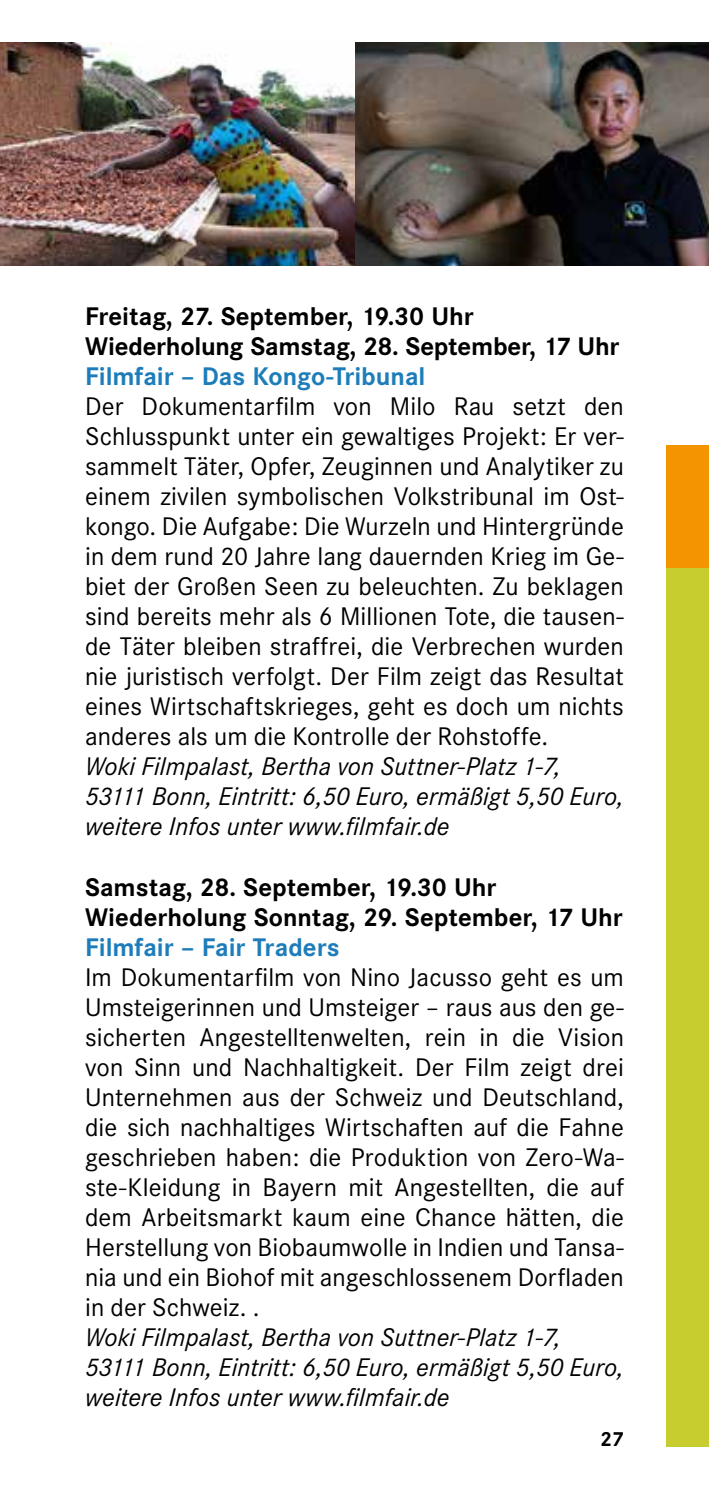
<style>
.page{position:relative;width:709px;height:1489px;background:#fff}
.page>*{position:absolute;margin:0;border:0;box-sizing:border-box;transform-origin:0 0}
.t1{font:25px/30px "Corporate SBQ";letter-spacing:.005em;color:#000;text-align:justify}
.t2{font:italic 25px/30px "Corporate SBQ";color:#000}
.t3{font:700 25px/30px "Corporate SBQ";color:#000}
.t4{font:700 25px "Corporate SBQ";color:#1d7dba}
.t5{font:700 20px "Corporate SBQ";color:#000}
</style>
<div class="page">
<div style="left:666px;top:445px;width:43px;height:1001px;background:#c7cd2e"></div>
<img style="left:0;top:43px;width:709px;height:222px">
<div style="left:666px;top:445px;width:43px;height:123px;background:#f39400"></div>
<p class="t3" style="left:85px;top:302px;width:536px">Freitag, 27. September, 19.30 Uhr<br>Wiederholung Samstag, 28. September, 17 Uhr</p>
<p class="t4" style="left:85px;top:361px;width:342px">Filmfair – Das Kongo-Tribunal</p>
<p class="t1" style="left:85px;top:392px;width:540px">Der Dokumentarfilm von Milo Rau setzt den Schlusspunkt unter ein gewaltiges Projekt: Er ver&shy;sammelt Täter, Opfer, Zeuginnen und Analytiker zu einem zivilen symbolischen Volkstribunal im Ost&shy;kongo. Die Aufgabe: Die Wurzeln und Hintergründe in dem rund 20 Jahre lang dauernden Krieg im Ge&shy;biet der Großen Seen zu beleuchten. Zu beklagen sind bereits mehr als 6 Millionen Tote, die tausen&shy;de Täter bleiben straffrei, die Verbrechen wurden nie juristisch verfolgt. Der Film zeigt das Resultat eines Wirtschaftskrieges, geht es doch um nichts anderes als um die Kontrolle der Rohstoffe.</p>
<p class="t2" style="left:85px;top:751px;width:540px">Woki Filmpalast, Bertha von Suttner-Platz 1-7,<br>53111 Bonn, Eintritt: 6,50 Euro, ermäßigt 5,50 Euro, weitere Infos unter www.filmfair.de</p>
<p class="t3" style="left:85px;top:872px;width:539px">Samstag, 28. September, 19.30 Uhr<br>Wiederholung Sonntag, 29. September, 17 Uhr</p>
<p class="t4" style="left:85px;top:931px;width:256px">Filmfair – Fair Traders</p>
<p class="t1" style="left:85px;top:962px;width:540px">Im Dokumentarfilm von Nino Jacusso geht es um Umsteigerinnen und Umsteiger – raus aus den ge&shy;sicherten Angestelltenwelten, rein in die Vision von Sinn und Nachhaltigkeit. Der Film zeigt drei Unternehmen aus der Schweiz und Deutschland, die sich nachhaltiges Wirtschaften auf die Fahne geschrieben haben: die Produktion von Zero-Wa&shy;ste-Kleidung in Bayern mit Angestellten, die auf dem Arbeitsmarkt kaum eine Chance hätten, die Herstellung von Biobaumwolle in Indien und Tansa&shy;nia und ein Biohof mit angeschlossenem Dorfladen in der Schweiz. .</p>
<p class="t2" style="left:85px;top:1321px;width:540px">Woki Filmpalast, Bertha von Suttner-Platz 1-7,<br>53111 Bonn, Eintritt: 6,50 Euro, ermäßigt 5,50 Euro, weitere Infos unter www.filmfair.de</p>
<p class="t5" style="left:600px;top:1426px;width:25px">27</p>
</div>
